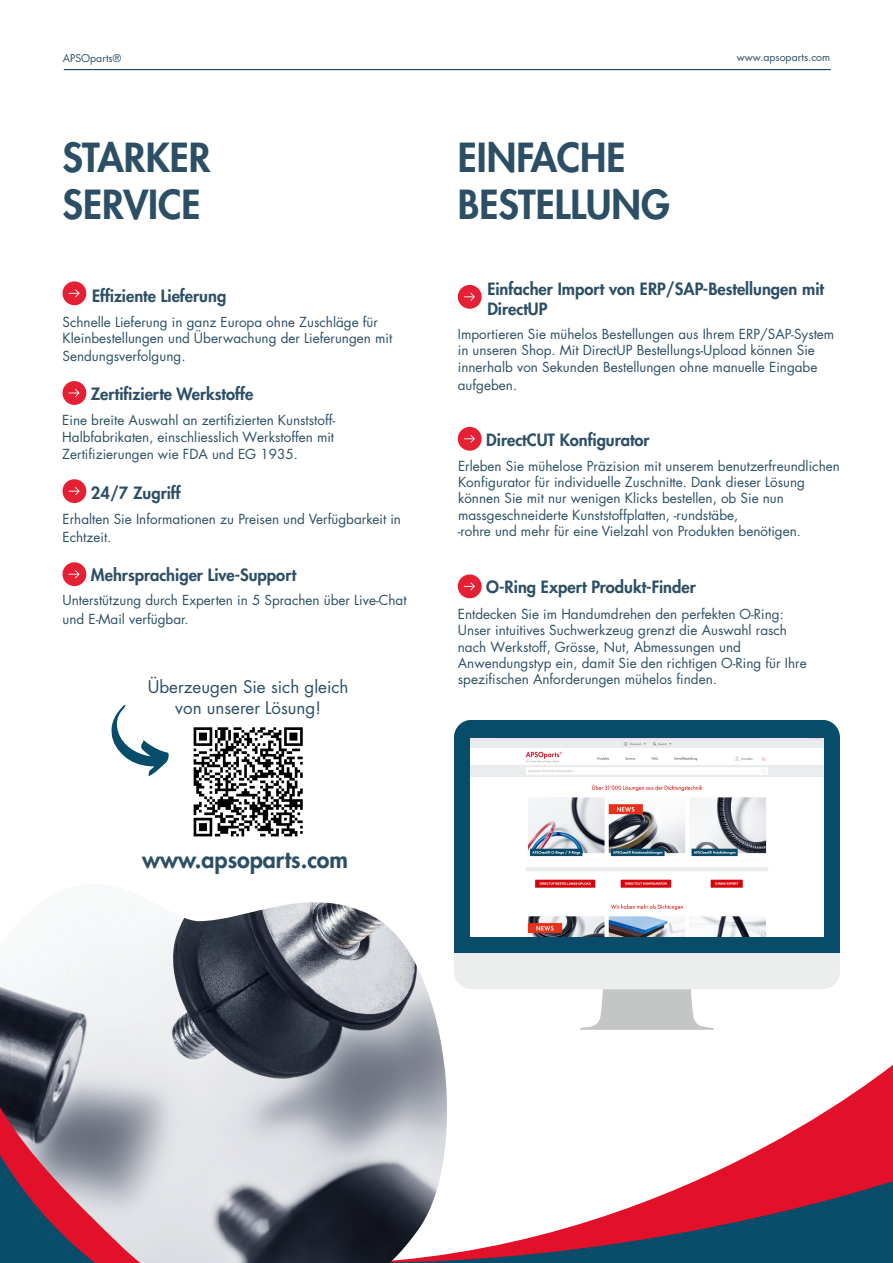
<style>
.page{position:relative;width:893px;height:1263px;background:#fff}
.page>*{position:absolute;margin:0;border:0;box-sizing:border-box;transform-origin:0 0}
.t1{font:800 39px/46.8px "Futura LT Pro";color:#2c4f65}
.t2{font:800 23.1px "Futura LT Pro";color:#2c4f65}
.t3{font:16.95px/20.4px "Futura LT Pro";color:#2c4f65;text-align:center}
.t4{font:800 16.5px/19.8px "Futura LT Pro";color:#2c4f65}
.t5{font:13.5px/16.2px "Futura LT Pro";color:#2c4f65}
.t6{font:10.5px "Futura LT Pro";color:#2c4f65}
.s1{font-family:"Futura Com"}
</style>
<div class="page">
<svg style="left:470px;top:1065px;width:423px;height:198px"></svg>
<svg style="left:111px;top:704px;width:58px;height:72px"></svg>
<img style="left:0;top:902px;width:470px;height:361px">
<div style="left:454px;top:720px;width:386px;height:233px;background:#074c69"></div>
<svg style="left:454px;top:953px;width:386px;height:77px"></svg>
<svg style="left:193px;top:727px;width:110px;height:110px"></svg>
<img style="left:470px;top:738px;width:353px;height:198px">
<hr style="left:64px;top:69px;width:767px;height:1px;background:#164a62">
<svg style="left:63px;top:281px;width:23px;height:24px"></svg>
<svg style="left:63px;top:381px;width:23px;height:24px"></svg>
<svg style="left:63px;top:479px;width:23px;height:24px"></svg>
<svg style="left:63px;top:562px;width:23px;height:24px"></svg>
<svg style="left:458px;top:285px;width:24px;height:24px"></svg>
<svg style="left:458px;top:427px;width:24px;height:24px"></svg>
<svg style="left:458px;top:574px;width:24px;height:24px"></svg>
<p class="t6" style="left:63px;top:51px;width:60px">APSOparts®</p>
<p class="t6" style="left:737px;top:50px;width:95px">www.apsoparts.com</p>
<p class="t1" style="left:63px;top:133px;width:150px">STARKER<br>SERVICE</p>
<p class="t1" style="left:458px;top:133px;width:214px">EINFACHE<br>BESTELLUNG</p>
<p class="t4" style="left:92px;top:285px;width:136px">Effiziente Lieferung</p>
<p class="t5" style="left:63px;top:313px;width:331px">Schnelle Lieferung in ganz Europa ohne Zuschläge für<br>Kleinbestellungen und Überwachung der Lieferungen mit</p>
<p class="t5" style="left:63px;top:348px;width:124px">Sendungsverfolgung.</p>
<p class="t4" style="left:91px;top:383px;width:164px">Zertifizierte Werkstoffe</p>
<p class="t5" style="left:62px;top:411px;width:274px;line-height:17.2px;text-align:justify">Eine breite Auswahl an zertifizierten Kunststoff-Halbfabrikaten, einschlie<span class="s1">ss</span>lich Werkstoffen mit Zertifizierungen wie FDA und EG 1935.</p>
<p class="t4" style="left:91px;top:483px;width:91px">24/7 Zugriff</p>
<p class="t5" style="left:63px;top:510px;width:340px;line-height:18.1px">Erhalten Sie Informationen zu Preisen und Verfügbarkeit in<br>Echtzeit.</p>
<p class="t4" style="left:91px;top:564px;width:207px">Mehrsprachiger Live-Support</p>
<p class="t5" style="left:63px;top:591px;width:346px;line-height:18.1px">Unterstützung durch Experten in 5 Sprachen über Live-Chat und E-Mail verfügbar.</p>
<p class="t3" style="left:148px;top:676px;width:202px">Überzeugen Sie sich gleich von unserer Lösung!</p>
<p class="t4" style="left:487px;top:278px;width:338px">Einfacher Import von ERP/SAP-Bestellungen mit<br>DirectUP</p>
<p class="t5" style="left:458px;top:326px;width:378px">Importieren Sie mühelos Bestellungen aus Ihrem ERP/SAP-System in unseren Shop. Mit DirectUP Bestellungs-Upload können Sie innerhalb von Sekunden Bestellungen ohne manuelle Eingabe</p>
<p class="t5" style="left:458px;top:377px;width:61px">aufgeben.</p>
<p class="t4" style="left:486px;top:429px;width:165px">DirectCUT Konfigurator</p>
<p class="t5" style="left:458px;top:457px;width:384px">Erleben Sie mühelose Präzision mit unserem benutzerfreundlichen Konfigurator für individuelle Zuschnitte. Dank dieser Lösung können Sie mit nur wenigen Klicks bestellen, ob Sie nun ma<span class="s1">ss</span>geschneiderte Kunststoffplatten, -rundstäbe,<br>-rohre und mehr für eine Vielzahl von Produkten benötigen.</p>
<p class="t4" style="left:486px;top:576px;width:211px">O-Ring Expert Produkt-Finder</p>
<p class="t5" style="left:458px;top:606px;width:350px">Entdecken Sie im Handumdrehen den perfekten O-Ring:<br>Unser intuitives Suchwerkzeug grenzt die Auswahl rasch nach Werkstoff, Grö<span class="s1">ss</span>e, Nut, Abmessungen und Anwendungstyp ein, damit Sie den richtigen O-Ring für Ihre spezifischen Anforderungen mühelos finden.</p>
<p class="t2" style="left:142px;top:842px;width:208px">www.apsoparts.com</p>
</div>
